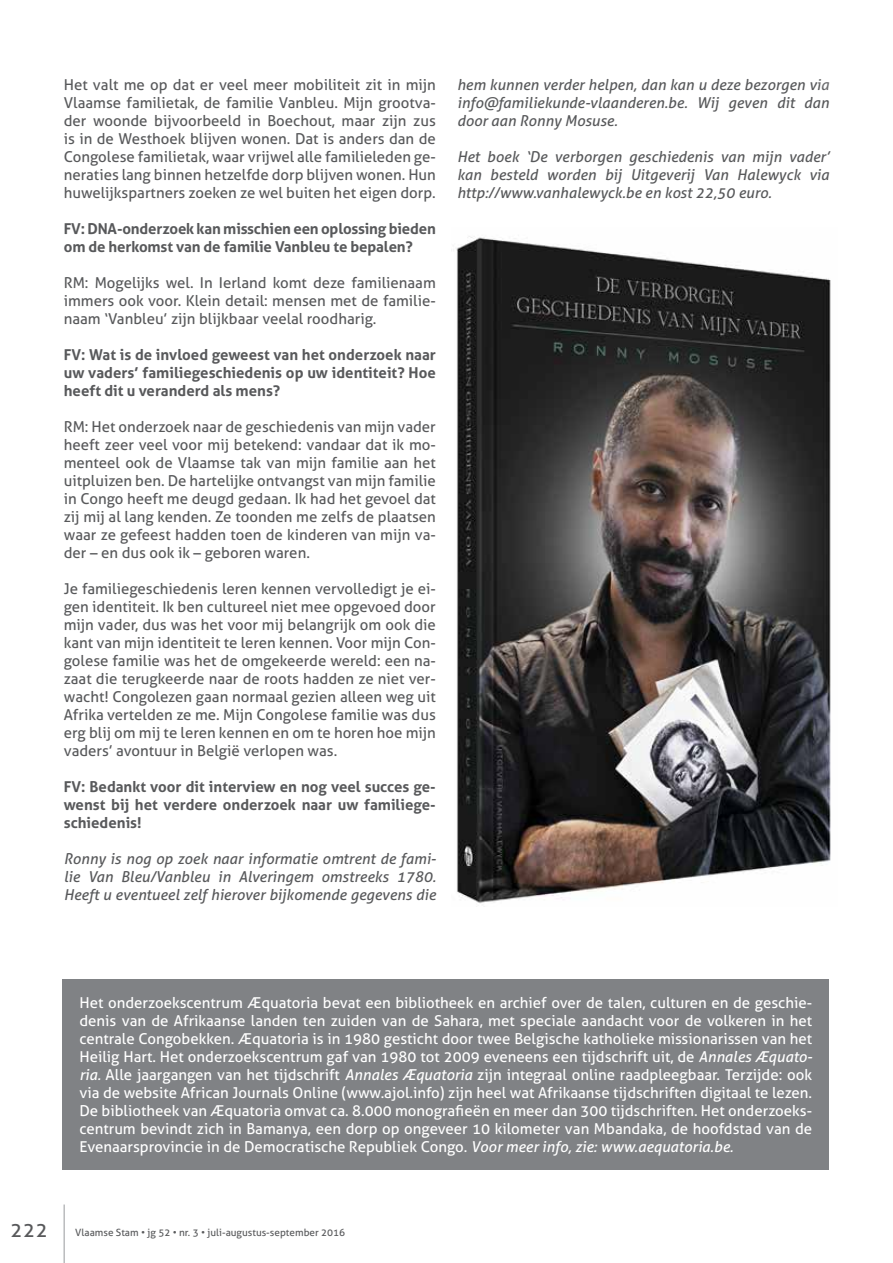
<style>
.page{position:relative;width:893px;height:1263px;background:#fff}
.page>*{position:absolute;margin:0;border:0;box-sizing:border-box;transform-origin:0 0}
.t1{font:19.95px "Aller";color:#58595b}
.t2{font:15px/18px "Aller";color:#58595b;text-align:justify}
.t3{font:15px/18px "Aller";color:#fff;text-align:justify}
.t4{font:italic 15px/18px "Aller";color:#58595b;text-align:justify}
.t5{font:700 15px/18px "Aller";letter-spacing:-.01em;color:#58595b;text-align:justify}
.t6{font:10.05px "Aller";color:#58595b}
.s1{font-style:italic}
</style>
<div class="page">
<hr style="left:64px;top:1204px;width:1px;height:59px;background:#97999c">
<div style="left:62px;top:979px;width:767px;height:191px;background:#808285"></div>
<img style="left:456px;top:236px;width:375px;height:668px">
<svg style="left:809px;top:236px;width:22px;height:96px"></svg>
<p class="t2" style="left:64px;top:76px;width:374px">Het valt me op dat er veel meer mobiliteit zit in mijn Vlaamse familietak, de familie Vanbleu. Mijn grootva&shy;der woonde bijvoorbeeld in Boechout, maar zijn zus is in de Westhoek blijven wonen. Dat is anders dan de Congolese familietak, waar vrijwel alle familieleden ge&shy;neraties lang binnen hetzelfde dorp blijven wonen. Hun huwelijkspartners zoeken ze wel buiten het eigen dorp.</p>
<p class="t5" style="left:64px;top:220px;width:374px">FV: DNA-onderzoek kan misschien een oplossing bieden om de herkomst van de familie Vanbleu te bepalen?</p>
<p class="t2" style="left:64px;top:274px;width:374px">RM: Mogelijks wel. In Ierland komt deze familienaam immers ook voor. Klein detail: mensen met de familie&shy;naam ‘Vanbleu’ zijn blijkbaar veelal roodharig.</p>
<p class="t5" style="left:64px;top:346px;width:374px">FV: Wat is de invloed geweest van het onderzoek naar uw vaders’ familiegeschiedenis op uw identiteit? Hoe heeft dit u veranderd als mens?</p>
<p class="t2" style="left:64px;top:418px;width:374px">RM: Het onderzoek naar de geschiedenis van mijn vader heeft zeer veel voor mij betekend: vandaar dat ik mo&shy;menteel ook de Vlaamse tak van mijn familie aan het uitpluizen ben. De hartelijke ontvangst van mijn familie in Congo heeft me deugd gedaan. Ik had het gevoel dat zij mij al lang kenden. Ze toonden me zelfs de plaatsen waar ze gefeest hadden toen de kinderen van mijn va&shy;der – en dus ook ik – geboren waren.</p>
<p class="t2" style="left:64px;top:580px;width:374px">Je familiegeschiedenis leren kennen vervolledigt je ei&shy;gen identiteit. Ik ben cultureel niet mee opgevoed door mijn vader, dus was het voor mij belangrijk om ook die kant van mijn identiteit te leren kennen. Voor mijn Con&shy;golese familie was het de omgekeerde wereld: een na&shy;zaat die terugkeerde naar de roots hadden ze niet ver&shy;wacht! Congolezen gaan normaal gezien alleen weg uit Afrika vertelden ze me. Mijn Congolese familie was dus erg blij om mij te leren kennen en om te horen hoe mijn vaders’ avontuur in België verlopen was.</p>
<p class="t5" style="left:64px;top:778px;width:374px">FV: Bedankt voor dit interview en nog veel succes ge&shy;wenst bij het verdere onderzoek naar uw familiege&shy;schiedenis!</p>
<p class="t4" style="left:64px;top:850px;width:374px">Ronny is nog op zoek naar informatie omtrent de fami&shy;lie Van Bleu/Vanbleu in Alveringem omstreeks 1780.<br>Heeft u eventueel zelf hierover bijkomende gegevens die</p>
<p class="t4" style="left:457px;top:76px;width:374px">hem kunnen verder helpen, dan kan u deze bezorgen via info@familiekunde-vlaanderen.be. Wij geven dit dan door aan Ronny Mosuse.</p>
<p class="t4" style="left:457px;top:148px;width:374px">Het boek ‘De verborgen geschiedenis van mijn vader’ kan besteld worden bij Uitgeverij Van Halewyck via http://www.vanhalewyck.be en kost 22,50 euro.</p>
<p class="t3" style="left:79px;top:994px;width:734px">Het onderzoekscentrum Æquatoria bevat een bibliotheek en archief over de talen, culturen en de geschie&shy;denis van de Afrikaanse landen ten zuiden van de Sahara, met speciale aandacht voor de volkeren in het centrale Congobekken. Æquatoria is in 1980 gesticht door twee Belgische katholieke missionarissen van het Heilig Hart. Het onderzoekscentrum gaf van 1980 tot 2009 eveneens een tijdschrift uit, de <span class="s1">Annales Æquato&shy;ria.</span> Alle jaargangen van het tijdschrift <span class="s1">Annales Æquatoria</span> zijn integraal online raadpleegbaar. Terzijde: ook via de website African Journals Online (www.ajol.info) zijn heel wat Afrikaanse tijdschriften digitaal te lezen.<br>De bibliotheek van Æquatoria omvat ca. 8.000 monografieën en meer dan 300 tijdschriften. Het onderzoeks&shy;centrum bevindt zich in Bamanya, een dorp op ongeveer 10 kilometer van Mbandaka, de hoofdstad van de Evenaarsprovincie in de Democratische Republiek Congo. <span class="s1">Voor meer info, zie: www.aequatoria.be.</span></p>
<h1 class="t1" style="left:11px;top:1217px;width:39px">222</h1>
<p class="t6" style="left:75px;top:1227px;width:271px">Vlaamse Stam • jg 52 • nr. 3 • juli-augustus-september 2016</p>
</div>
